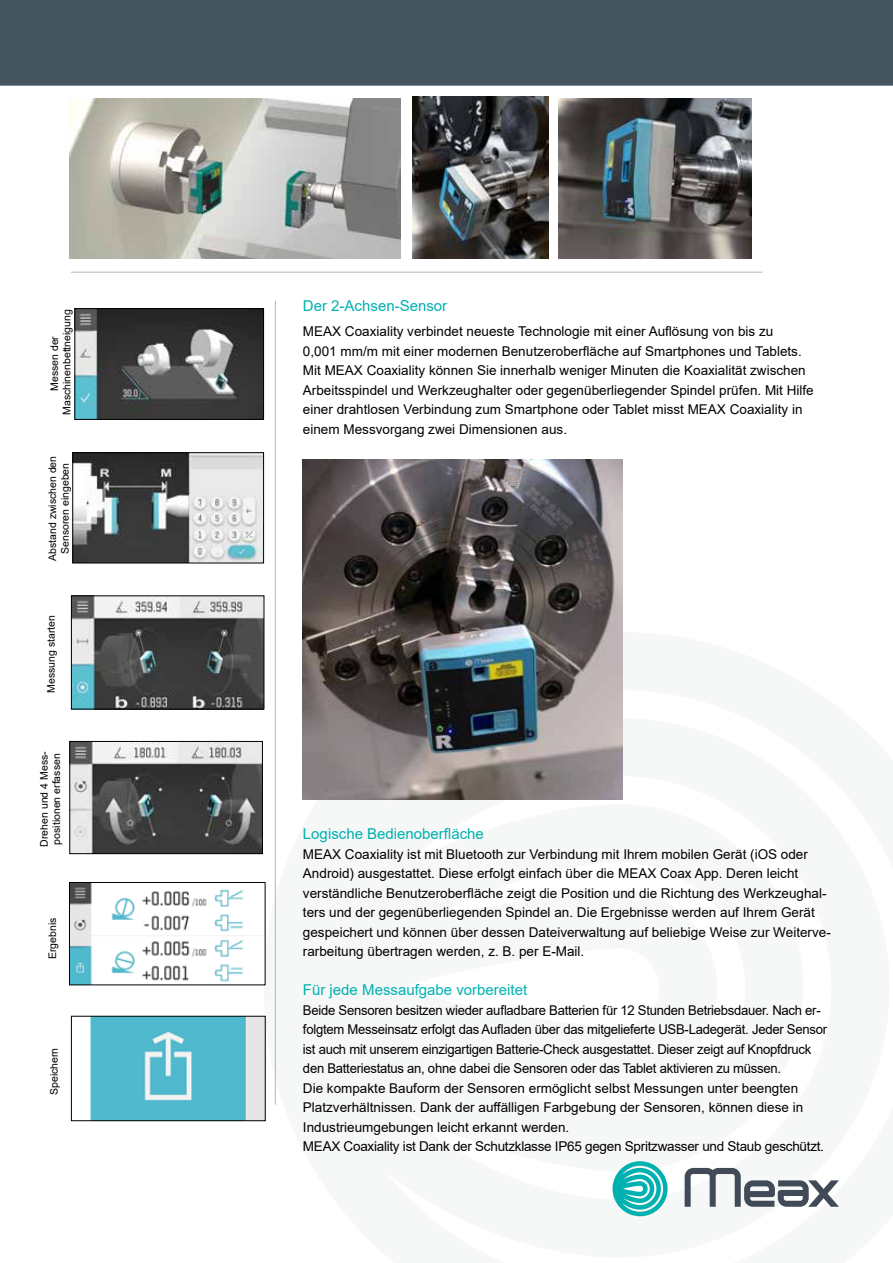
<style>
.page{position:relative;width:893px;height:1263px;background:#fff}
.page>*{position:absolute;margin:0;border:0;box-sizing:border-box;transform-origin:0 0}
.t1{font:15px "Arial";color:#00b1b0}
.t2{font:13.5px/19.5px "Arial";color:#000}
.t3{font:13.5px/19.5px "Arial";letter-spacing:-.02em;color:#000}
.t4{font:10.5px/12.6px "Arial";color:#000;text-align:center}
</style>
<div class="page">
<svg style="left:612px;top:1161px;width:56px;height:55px"></svg>
<svg style="left:685px;top:1168px;width:154px;height:39px"></svg>
<div style="left:0;top:0;width:893px;height:86px;background:#455560"></div>
<img style="left:76px;top:310px;width:186px;height:108px">
<div style="left:74px;top:308px;width:190px;height:112px;border:1px solid #000"></div>
<img style="left:74px;top:454px;width:188px;height:107px">
<div style="left:72px;top:452px;width:192px;height:111px;border:1px solid #000"></div>
<img style="left:73px;top:597px;width:189px;height:110px">
<div style="left:71px;top:595px;width:193px;height:114px;border:1px solid #000"></div>
<img style="left:71px;top:743px;width:190px;height:109px">
<div style="left:69px;top:741px;width:194px;height:113px;border:1px solid #000"></div>
<img style="left:71px;top:884px;width:193px;height:99px">
<div style="left:69px;top:882px;width:197px;height:103px;border:1px solid #000"></div>
<hr style="left:71px;top:272px;width:692px;height:1px;background:#b6b5bb">
<hr style="left:275px;top:301px;width:1px;height:803px;background:#b6b5bb">
<img style="left:412px;top:97px;width:137px;height:162px">
<img style="left:69px;top:98px;width:332px;height:161px">
<img style="left:558px;top:98px;width:193px;height:161px">
<img style="left:303px;top:460px;width:319px;height:340px">
<img style="left:90px;top:1018px;width:174px;height:101px">
<div style="left:71px;top:1016px;width:195px;height:105px;border:1px solid #000"></div>
<p class="t4" style="left:48px;top:415px;width:107px;rotate:-90deg">Messen der<br>Maschinenbettneigung</p>
<p class="t4" style="left:46px;top:561px;width:107px;rotate:-90deg">Abstand zwischen den<br>Sensoren eingeben</p>
<p class="t4" style="left:45px;top:693px;width:79px;rotate:-90deg">Messung starten</p>
<p class="t4" style="left:38px;top:847px;width:97px;text-align:left;rotate:-90deg">Drehen und 4 Mess&shy;positionen erfassen</p>
<p class="t4" style="left:46px;top:959px;width:43px;rotate:-90deg">Ergebnis</p>
<p class="t4" style="left:48px;top:1095px;width:49px;rotate:-90deg">Speichern</p>
<p class="t1" style="left:303px;top:295px;width:146px">Der 2-Achsen-Sensor</p>
<p class="t2" style="left:303px;top:322px;width:512px">MEAX Coaxiality verbindet neueste Technologie mit einer Auflösung von bis zu<br>0,001 mm/m mit einer modernen Benutzeroberfläche auf Smartphones und Tablets.<br>Mit MEAX Coaxiality können Sie innerhalb weniger Minuten die Koaxialität zwischen Arbeitsspindel und Werkzeughalter oder gegenüberliegender Spindel prüfen. Mit Hilfe einer drahtlosen Verbindung zum Smartphone oder Tablet misst MEAX Coaxiality in einem Messvorgang zwei Dimensionen aus.</p>
<p class="t1" style="left:303px;top:824px;width:182px">Logische Bedienoberfläche</p>
<p class="t2" style="left:303px;top:844px;width:529px">MEAX Coaxiality ist mit Bluetooth zur Verbindung mit Ihrem mobilen Gerät (iOS oder Android) ausgestattet. Diese erfolgt einfach über die MEAX Coax App. Deren leicht verständliche Benutzeroberfläche zeigt die Position und die Richtung des Werkzeughal&shy;ters und der gegenüberliegenden Spindel an. Die Ergebnisse werden auf Ihrem Gerät gespeichert und können über dessen Dateiverwaltung auf beliebige Weise zur Weiterve&shy;rarbeitung übertragen werden, z. B. per E-Mail.</p>
<p class="t1" style="left:303px;top:980px;width:226px">Für jede Messaufgabe vorbereitet</p>
<p class="t3" style="left:303px;top:1000px;width:526px">Beide Sensoren besitzen wieder aufladbare Batterien für 12 Stunden Betriebsdauer. Nach er&shy;folgtem Messeinsatz erfolgt das Aufladen über das mitgelieferte USB-Ladegerät. Jeder Sensor ist auch mit unserem einzigartigen Batterie-Check ausgestattet. Dieser zeigt auf Knopfdruck den Batteriestatus an, ohne dabei die Sensoren oder das Tablet aktivieren zu müssen.<br>Die kompakte Bauform der Sensoren ermöglicht selbst Messungen unter beengten Platzverhältnissen. Dank der auffälligen Farbgebung der Sensoren, können diese in Industrieumgebungen leicht erkannt werden.<br>MEAX Coaxiality ist Dank der Schutzklasse IP65 gegen Spritzwasser und Staub geschützt.</p>
</div>
